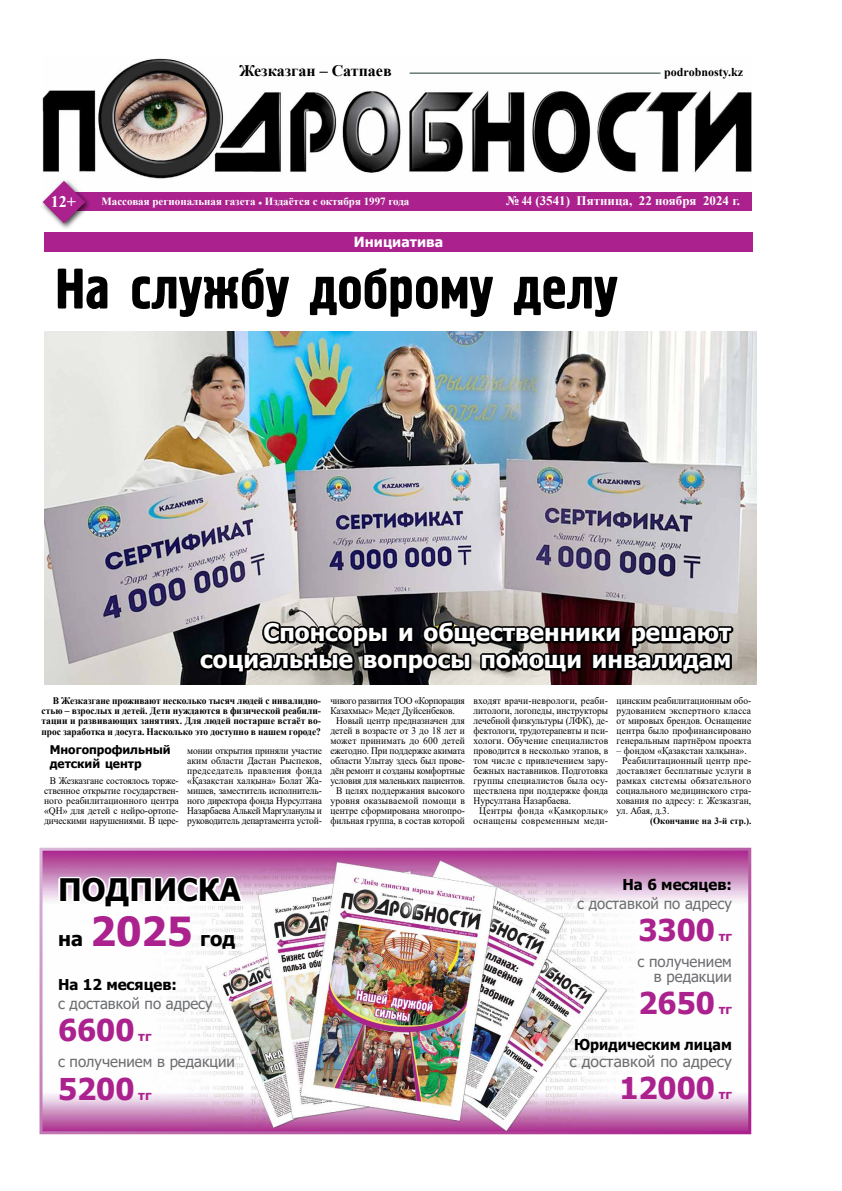
<style>
.page{position:relative;width:842px;height:1191px;background:#fff}
.page>*{position:absolute;margin:0;border:0;box-sizing:border-box;transform-origin:0 0}
.t1{font:57px "Hermes";color:#000}
.t2{font:700 31px "Tahoma";color:#000}
.t3{font:700 30px "Tahoma";color:#ab218e}
.t4{font:700 24px/27px "Tahoma";color:#fff;text-align:right}
.t5{font:700 20px "Tahoma";color:#000}
.t6{font:700 16.2px "Times New Roman";color:#fff}
.t7{font:700 16px "Times New Roman";color:#000}
.t8{font:15px/15px "Tahoma";color:#6d6e71;text-align:right}
.t9{font:700 15px "Tahoma";color:#000}
.t10{font:15px "Tahoma";color:#6d6e71;scale:1.05 1}
.t11{font:700 15px "Tahoma";color:#000;scale:.95 1}
.t12{font:700 14px "Tahoma";color:#fff}
.t13{font:700 13px "Times New Roman";color:#fff}
.t14{font:700 13px "Tahoma";color:#ab218e}
.t15{font:700 12px/14px "Tahoma";color:#000}
.t16{font:700 12px "Times New Roman";color:#000}
.t17{font:700 11px "Times New Roman";color:#fff}
.t18{font:10px/10px "Times New Roman";color:#000;text-align:justify;scale:.95 1}
.t19{font:700 10px/10.3px "Times New Roman";letter-spacing:-.005em;color:#000;text-align:justify;scale:.94 1}
.t20{font:10px "Times New Roman";color:#000;scale:.94 1}
.t21{font:10px "Times New Roman";color:#000;scale:.96 1}
.t22{font:10px "Times New Roman";letter-spacing:.025em;color:#000;scale:.96 1}
.t23{font:10px "Times New Roman";letter-spacing:-.025em;color:#000;scale:.94 1}
.t24{font:10px "Times New Roman";letter-spacing:-.02em;color:#000;scale:.95 1}
.t25{font:10px "Times New Roman";letter-spacing:.02em;color:#000;scale:.96 1}
.t26{font:10px "Times New Roman";letter-spacing:.035em;color:#000;scale:.96 1}
.t27{font:700 9.5px "Times New Roman";color:#000;scale:.95 1}
.s1{font-size:40px;color:#ab218e}
</style>
<div class="page">
<img style="left:43px;top:58px;width:708px;height:121px">
<div style="left:400px;top:66px;width:269px;height:8px;background:#000;opacity:.75"></div>
<div style="left:73px;top:192px;width:678px;height:19px;background:#ab218e"></div>
<div style="left:40px;top:178px;width:52px;height:52px;background:#000;opacity:.75"></div>
<svg style="left:43px;top:181px;width:42px;height:42px"></svg>
<img style="left:44px;top:851px;width:703px;height:279px">
<div style="left:40px;top:847px;width:711px;height:287px;border:3px solid #fff"></div>
<svg style="left:56px;top:871px;width:190px;height:39px"></svg>
<img style="left:44px;top:332px;width:712px;height:353px">
<div style="left:44px;top:232px;width:709px;height:20px;background:#ab218e"></div>
<svg style="left:196px;top:494px;width:539px;height:183px;background:#888389"></svg>
<h3 class="t7" style="left:239px;top:59px;width:154px">Жезказган – Сатпаев</h3>
<p class="t16" style="left:664px;top:64px;width:80px">podrobnosty.kz</p>
<h3 class="t6" style="left:51px;top:190px;width:27px">12+</h3>
<p class="t17" style="left:101px;top:193px;width:309px">Массовая региональная газета ● Издаётся с октября 1997 года</p>
<h3 class="t13" style="left:506px;top:191px;width:235px">№ 44 (3541) Пятница, 22 ноября 2024 г.</h3>
<h3 class="t12" style="left:354px;top:232px;width:91px">Инициатива</h3>
<h1 class="t1" style="left:55px;top:257px;width:564px">На службу доброму делу</h1>
<h3 class="t4" style="left:200px;top:620px;width:533px">Спонсоры и общественники решают социальные вопросы помощи инвалидам</h3>
<p class="t19" style="left:42px;top:695px;width:299px;text-indent:11px">В Жезказгане проживают несколько тысяч людей с инвалидно&shy;стью – взрослых и детей. Дети нуждаются в физической реабили&shy;тации и развивающих занятиях. Для людей постарше встаёт во&shy;прос заработка и досуга. Насколько это доступно в нашем городе?</p>
<p class="t15" style="left:50px;top:743px;width:122px">Многопрофильный детский центр</p>
<p class="t18" style="left:44px;top:775px;width:143px;text-align:center">В Жезказгане состоялось торже&shy;ственное открытие государствен&shy;ного реабилитационного центра «QH» для детей с нейро-ортопе&shy;дическими нарушениями. В цере-</p>
<p class="t18" style="left:187px;top:745px;width:143px">монии открытия приняли участие аким области Дастан Рыспеков, председатель правления фонда «Қазақстан халқына» Болат Жа&shy;мишев, заместитель исполнитель&shy;ного директора фонда Нурсултана Назарбаева Алькей Маргуланулы и руководитель департамента устой-</p>
<p class="t23" style="left:330px;top:693px;width:145px">чивого развития ТОО «Корпорация</p>
<p class="t24" style="left:330px;top:703px;width:132px">Казахмыс» Медет Дуйсенбеков.</p>
<p class="t18" style="left:336px;top:715px;width:137px">Новый центр предназначен для</p>
<p class="t18" style="left:330px;top:725px;width:143px">детей в возрасте от 3 до 18 лет и</p>
<p class="t21" style="left:330px;top:733px;width:142px">может принимать до 600 детей</p>
<p class="t18" style="left:330px;top:745px;width:143px">ежегодно. При поддержке акимата</p>
<p class="t18" style="left:330px;top:755px;width:143px">области Улытау здесь был прове-</p>
<p class="t20" style="left:330px;top:763px;width:145px">дён ремонт и созданы комфортные</p>
<p class="t20" style="left:330px;top:773px;width:145px">условия для маленьких пациентов.</p>
<p class="t18" style="left:336px;top:785px;width:137px">В целях поддержания высокого</p>
<p class="t25" style="left:330px;top:793px;width:142px">уровня оказываемой помощи в</p>
<p class="t18" style="left:330px;top:805px;width:143px">центре сформирована многопро-</p>
<p class="t18" style="left:330px;top:815px;width:143px">фильная группа, в состав которой</p>
<p class="t21" style="left:473px;top:693px;width:142px">входят врачи-неврологи, реаби-</p>
<p class="t20" style="left:473px;top:703px;width:145px">литологи, логопеды, инструкторы</p>
<p class="t20" style="left:473px;top:713px;width:145px">лечебной физкультуры (ЛФК), де-</p>
<p class="t20" style="left:473px;top:723px;width:145px">фектологи, трудотерапевты и пси-</p>
<p class="t21" style="left:473px;top:733px;width:142px">хологи. Обучение специалистов</p>
<p class="t18" style="left:473px;top:745px;width:143px">проводится в несколько этапов, в</p>
<p class="t18" style="left:473px;top:755px;width:143px">том числе с привлечением зару-</p>
<p class="t18" style="left:473px;top:765px;width:143px">бежных наставников. Подготовка</p>
<p class="t21" style="left:473px;top:773px;width:142px">группы специалистов была осу-</p>
<p class="t18" style="left:473px;top:785px;width:143px">ществлена при поддержке фонда</p>
<p class="t18" style="left:473px;top:795px;width:104px">Нурсултана Назарбаева.</p>
<p class="t26" style="left:479px;top:803px;width:136px">Центры фонда «Қамқорлық»</p>
<p class="t22" style="left:473px;top:813px;width:142px">оснащены современным меди-</p>
<p class="t18" style="left:617px;top:695px;width:143px">цинским реабилитационным обо&shy;рудованием экспертного класса от мировых брендов. Оснащение центра было профинансировано генеральным партнёром проекта</p>
<p class="t18" style="left:617px;top:745px;width:138px">– фондом «Қазақстан халқына».</p>
<p class="t21" style="left:622px;top:753px;width:136px">Реабилитационный центр пре-</p>
<p class="t18" style="left:617px;top:765px;width:143px">доставляет бесплатные услуги в</p>
<p class="t22" style="left:617px;top:773px;width:142px">рамках системы обязательного</p>
<p class="t18" style="left:617px;top:785px;width:143px">социального медицинского стра-</p>
<p class="t18" style="left:617px;top:795px;width:143px">хования по адресу: г. Жезказган,</p>
<p class="t18" style="left:617px;top:805px;width:57px">ул. Абая, д.3.</p>
<p class="t27" style="left:650px;top:814px;width:108px">(Окончание на 3-й стр.).</p>
<h2 class="t2" style="left:58px;top:868px;width:184px">ПОДПИСКА</h2>
<h3 class="t5" style="left:58px;top:925px;width:179px">на <span class="s1">2025</span> год</h3>
<h3 class="t9" style="left:58px;top:974px;width:120px">На 12 месяцев:</h3>
<h3 class="t8" style="left:58px;top:997px;width:156px">с доставкой по адресу</h3>
<h3 class="t3" style="left:58px;top:1009px;width:78px">6600</h3>
<h3 class="t14" style="left:138px;top:1027px;width:15px">тг</h3>
<h3 class="t8" style="left:58px;top:1055px;width:179px">с получением в редакции</h3>
<h3 class="t3" style="left:58px;top:1067px;width:78px">5200</h3>
<h3 class="t14" style="left:138px;top:1085px;width:15px">тг</h3>
<h3 class="t9" style="left:622px;top:873px;width:111px">На 6 месяцев:</h3>
<h3 class="t8" style="left:577px;top:897px;width:156px">с доставкой по адресу</h3>
<h3 class="t3" style="left:638px;top:909px;width:78px">3300</h3>
<h3 class="t14" style="left:719px;top:927px;width:15px">тг</h3>
<h3 class="t8" style="left:637px;top:955px;width:96px">с получением в редакции</h3>
<h3 class="t3" style="left:638px;top:982px;width:78px">2650</h3>
<h3 class="t14" style="left:719px;top:1000px;width:15px">тг</h3>
<h3 class="t11" style="left:574px;top:1034px;width:168px">Юридическим лицам</h3>
<h3 class="t10" style="left:569px;top:1051px;width:156px">с доставкой по адресу</h3>
<h3 class="t3" style="left:619px;top:1066px;width:97px">12000</h3>
<h3 class="t14" style="left:719px;top:1084px;width:15px">тг</h3>
</div>
